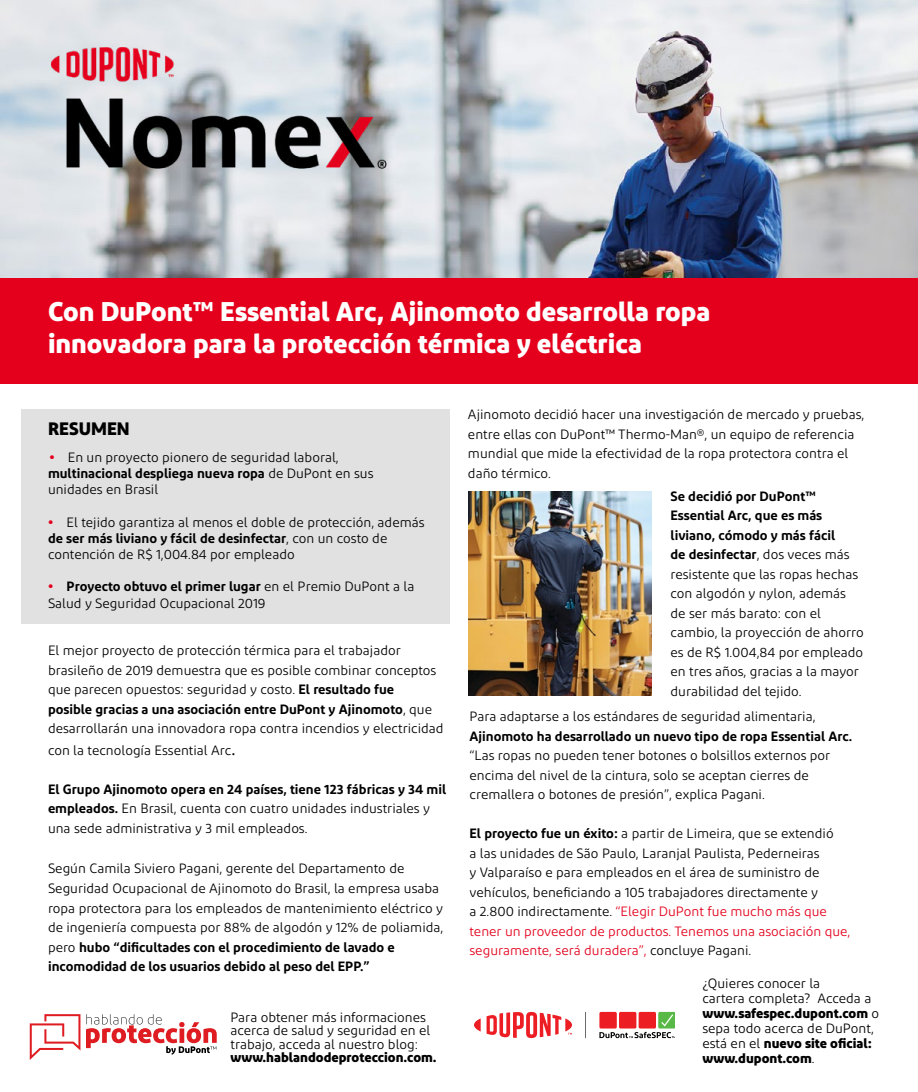
<style>
.page{position:relative;width:918px;height:1092px;background:#fff}
.page>*{position:absolute;margin:0;border:0;box-sizing:border-box;transform-origin:0 0}
.t1{font:700 27px/32.4px "Diodrum";color:#fff}
.t2{font:700 18px "Diodrum";color:#000}
.t3{font:13.5px/19.5px "Diodrum";color:#000}
.t4{font:600 13.5px "Diodrum";color:#000}
.t5{font:700 13.5px "Diodrum";color:#000}
.s1{font-weight:700;color:#e4001c}
.s2{font-weight:600}
.s3{font-family:"Minion Pro";font-size:18px}
.s4{color:#e4001c}
.s5{font-weight:700}
</style>
<div class="page">
<img style="left:0;top:0;width:918px;height:279px">
<div style="left:0;top:279px;width:918px;height:105px;background:#e4001c"></div>
<div style="left:21px;top:409px;width:429px;height:215px;background:#e2e1e1"></div>
<img style="left:468px;top:491px;width:184px;height:204px">
<img style="left:48px;top:45px;width:340px;height:126px">
<svg style="left:585px;top:1011px;width:1px;height:26px"></svg>
<svg style="left:474px;top:1018px;width:7px;height:13px"></svg>
<svg style="left:487px;top:1011px;width:85px;height:26px"></svg>
<div style="left:599px;top:1011px;width:18px;height:17px;background:#ed1d24;border-radius:2px"></div>
<div style="left:619px;top:1011px;width:17px;height:17px;background:#ed1d24;border-radius:2px"></div>
<div style="left:639px;top:1011px;width:17px;height:17px;background:#ed1d24;border-radius:2px"></div>
<div style="left:658px;top:1011px;width:17px;height:17px;background:#58b947;border-radius:2px"></div>
<svg style="left:599px;top:1014px;width:76px;height:23px"></svg>
<svg style="left:30px;top:1014px;width:50px;height:45px"></svg>
<svg style="left:86px;top:1014px;width:131px;height:40px"></svg>
<h1 class="t1" style="left:48px;top:294px;width:664px">Con DuPont™ Essential Arc, Ajinomoto desarrolla ropa innovadora para la protección térmica y eléctrica</h1>
<h2 class="t2" style="left:48px;top:416px;width:83px">RESUMEN</h2>
<p class="t3" style="left:48px;top:448px;width:327px;line-height:16.2px"><span class="s1">•</span> En un proyecto pionero de seguridad laboral, <span class="s2">multinacional despliega nueva ropa</span> de DuPont en sus unidades en Brasil</p>
<p class="t3" style="left:48px;top:513px;width:378px;line-height:16.2px"><span class="s1">•</span> El tejido garantiza al menos el doble de protección, además <span class="s2">de ser más liviano y fácil de desinfectar</span>, con un costo de contención de R$ 1,004.84 por empleado</p>
<p class="t3" style="left:48px;top:578px;width:368px;line-height:16.2px"><span class="s1">•</span> <span class="s2">Proyecto obtuvo el primer lugar</span> en el Premio DuPont a la<br>Salud y Seguridad Ocupacional 2019</p>
<p class="t3" style="left:48px;top:640px;width:397px">El mejor proyecto de protección térmica para el trabajador brasileño de 2019 demuestra que es posible combinar conceptos que parecen opuestos: seguridad y costo. <span class="s2">El resultado fue<br>posible gracias a una asociación entre DuPont y Ajinomoto</span>, que desarrollarán una innovadora ropa contra incendios y electricidad</p>
<p class="t3" style="left:48px;top:740px;width:189px">con la tecnología Essential Arc<span class="s3">.</span></p>
<p class="t3" style="left:48px;top:779px;width:400px"><span class="s2">El Grupo Ajinomoto opera en 24 países, tiene 123 fábricas y 34 mil empleados.</span> En Brasil, cuenta con cuatro unidades industriales y una sede administrativa y 3 mil empleados.</p>
<p class="t3" style="left:48px;top:858px;width:397px">Según Camila Siviero Pagani, gerente del Departamento de Seguridad Ocupacional de Ajinomoto do Brasil, la empresa usaba ropa protectora para los empleados de mantenimiento eléctrico y de ingeniería compuesta por 88% de algodón y 12% de poliamida, pero <span class="s2">hubo “dificultades con el procedimiento de lavado e incomodidad de los usuarios debido al peso del EPP.”</span></p>
<p class="t3" style="left:230px;top:1009px;width:201px;line-height:13.5px">Para obtener más informaciones acerca de salud y seguridad en el trabajo, acceda al nuestro blog:</p>
<p class="t5" style="left:230px;top:1048px;width:208px">www.hablandodeproteccion.com.</p>
<p class="t3" style="left:468px;top:404px;width:398px">Ajinomoto decidió hacer una investigación de mercado y pruebas, entre ellas con DuPont™ Thermo-Man®, un equipo de referencia mundial que mide la efectividad de la ropa protectora contra el daño térmico.</p>
<p class="t3" style="left:670px;top:486px;width:195px"><span class="s2">Se decidió por DuPont™<br>Essential Arc, que es más liviano, cómodo y más fácil<br>de desinfectar</span>, dos veces más resistente que las ropas hechas con algodón y nylon, además de ser más barato: con el cambio, la proyección de ahorro es de R$ 1.004,84 por empleado en tres años, gracias a la mayor durabilidad del tejido.</p>
<p class="t3" style="left:470px;top:706px;width:347px">Para adaptarse a los estándares de seguridad alimentaria,</p>
<p class="t4" style="left:470px;top:727px;width:384px">Ajinomoto ha desarrollado un nuevo tipo de ropa Essential Arc.</p>
<p class="t3" style="left:470px;top:745px;width:362px">“Las ropas no pueden tener botones o bolsillos externos por encima del nivel de la cintura, solo se aceptan cierres de cremallera o botones de presión”, explica Pagani.</p>
<p class="t3" style="left:470px;top:823px;width:382px"><span class="s2">El proyecto fue un éxito:</span> a partir de Limeira, que se extendió<br>a las unidades de São Paulo, Laranjal Paulista, Pederneiras<br>y Valparaíso e para empleados en el área de suministro de vehículos, beneficiando a 105 trabajadores directamente y<br>a 2.800 indirectamente. <span class="s4">“Elegir DuPont fue mucho más que tener un proveedor de productos. Tenemos una asociación que, seguramente, será duradera”,</span> concluye Pagani.</p>
<p class="t3" style="left:702px;top:974px;width:178px;line-height:15px">¿Quieres conocer la<br>cartera completa? Acceda a <span class="s5">www.safespec.dupont.com</span> o sepa todo acerca de DuPont, está en el <span class="s5">nuevo site oficial: www.dupont.com</span>.</p>
</div>
